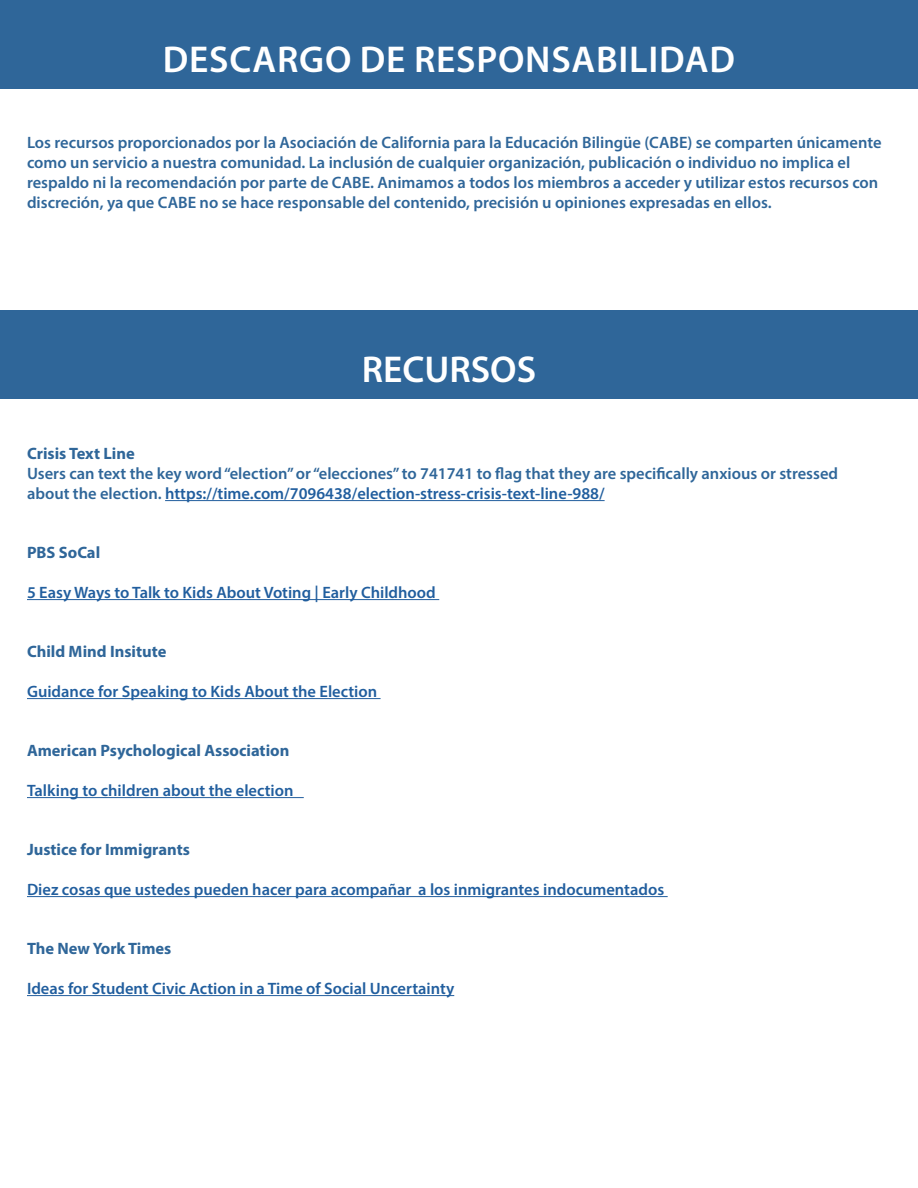
<style>
.page{position:relative;width:918px;height:1188px;background:#fff}
.page>*{position:absolute;margin:0;border:0;box-sizing:border-box;transform-origin:0 0}
.t1{font:600 37.5px "Myriad Pro";letter-spacing:.02em;color:#fff}
.t2{font:600 37.5px "Myriad Pro";color:#fff}
.t3{font:600 16.5px/19.8px "Myriad Pro";color:#2f6699}
.t4{font:600 16.5px "Myriad Pro";color:#215e9e}
.t5{font:700 16.5px "Myriad Pro";color:#2f6699}
.s1{color:#215e9e}
</style>
<div class="page">
<div style="left:0;top:0;width:918px;height:89px;background:#2f6699"></div>
<hr style="left:165px;top:500px;width:440px;height:1px;background:#215e9e">
<hr style="left:27px;top:599px;width:412px;height:1px;background:#215e9e">
<hr style="left:27px;top:698px;width:354px;height:1px;background:#215e9e">
<hr style="left:27px;top:797px;width:277px;height:1px;background:#215e9e">
<hr style="left:27px;top:896px;width:641px;height:1px;background:#215e9e">
<hr style="left:27px;top:995px;width:427px;height:1px;background:#215e9e">
<div style="left:0;top:310px;width:918px;height:89px;background:#2f6699"></div>
<h1 class="t1" style="left:163px;top:36px;width:574px">DESCARGO DE RESPONSABILIDAD</h1>
<p class="t3" style="left:27px;top:133px;width:856px">Los recursos proporcionados por la Asociación de California para la Educación Bilingüe (CABE) se comparten únicamente como un servicio a nuestra comunidad. La inclusión de cualquier organización, publicación o individuo no implica el respaldo ni la recomendación por parte de CABE. Animamos a todos los miembros a acceder y utilizar estos recursos con discreción, ya que CABE no se hace responsable del contenido, precisión u opiniones expresadas en ellos.</p>
<h1 class="t2" style="left:362px;top:345px;width:176px">RECURSOS</h1>
<p class="t5" style="left:27px;top:443px;width:109px">Crisis Text Line</p>
<p class="t3" style="left:27px;top:463px;width:813px">Users can text the key word “election” or “elecciones” to 741741 to flag that they are specifically anxious or stressed about the election. <span class="s1">https://time.com/7096438/election-stress-crisis-text-line-988/</span></p>
<p class="t5" style="left:27px;top:542px;width:75px">PBS SoCal</p>
<p class="t4" style="left:27px;top:582px;width:410px">5 Easy Ways to Talk to Kids About Voting | Early Childhood</p>
<p class="t5" style="left:27px;top:641px;width:141px">Child Mind Insitute</p>
<p class="t4" style="left:27px;top:681px;width:352px">Guidance for Speaking to Kids About the Election</p>
<p class="t5" style="left:27px;top:740px;width:264px">American Psychological Association</p>
<p class="t4" style="left:27px;top:780px;width:268px">Talking to children about the election</p>
<p class="t5" style="left:27px;top:839px;width:164px">Justice for Immigrants</p>
<p class="t4" style="left:27px;top:879px;width:639px">Diez cosas que ustedes pueden hacer para acompañar a los inmigrantes indocumentados</p>
<p class="t5" style="left:27px;top:938px;width:146px">The New York Times</p>
<p class="t4" style="left:27px;top:978px;width:429px">Ideas for Student Civic Action in a Time of Social Uncertainty</p>
</div>
